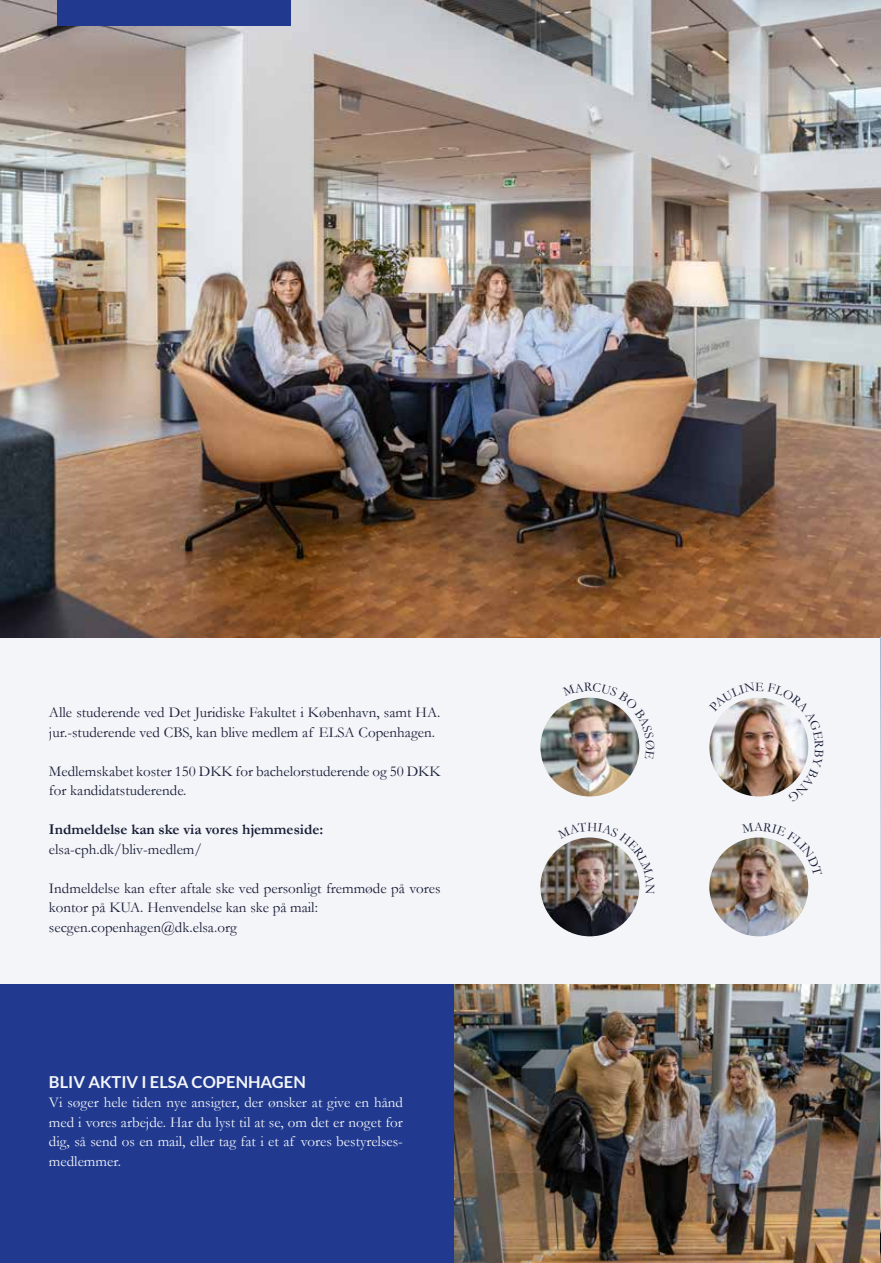
<style>
.page{position:relative;width:881px;height:1263px;background:#fff}
.page>*{position:absolute;margin:0;border:0;box-sizing:border-box;transform-origin:0 0}
.t1{font:700 16.5px "Lato";color:#f3f5f9}
.t2{font:15px/19.5px "Garamond";color:#181d36}
.t3{font:15px/19.5px "Garamond";color:#f3f5f9;text-align:justify}
.t4{font:700 15px "Garamond";color:#181d36}
</style>
<div class="page">
<div style="left:0;top:0;width:880px;height:1263px;background:#f3f5f9"></div>
<img style="left:0;top:0;width:880px;height:638px">
<hr style="left:880px;top:0;width:1px;height:638px;background:#213a8f">
<div style="left:0;top:984px;width:454px;height:279px;background:#213a8f"></div>
<img style="left:454px;top:984px;width:426px;height:279px">
<img style="left:540px;top:837px;width:99px;height:99px;border-radius:49px">
<img style="left:540px;top:698px;width:99px;height:98px;border-radius:49px">
<img style="left:709px;top:837px;width:99px;height:99px;border-radius:49px">
<div style="left:57px;top:0;width:233px;height:26px;background:#213a8f"></div>
<img style="left:880px;top:638px;width:1px;height:625px">
<img style="left:557px;top:837px;width:83px;height:56px">
<img style="left:562px;top:697px;width:78px;height:62px">
<svg style="left:741px;top:837px;width:66px;height:39px"></svg>
<img style="left:709px;top:698px;width:100px;height:99px">
<p class="t2" style="left:49px;top:702px;width:393px">Alle studerende ved Det Juridiske Fakultet i København, samt HA. jur.-studerende ved CBS, kan blive medlem af ELSA Copenhagen.</p>
<p class="t2" style="left:49px;top:761px;width:393px">Medlemskabet koster 150 DKK for bachelorstuderende og 50 DKK for kandidatstuderende.</p>
<p class="t4" style="left:49px;top:819px;width:276px">Indmeldelse kan ske via vores hjemmeside:</p>
<p class="t2" style="left:49px;top:839px;width:154px">elsa-cph.dk/bliv-medlem/</p>
<p class="t2" style="left:49px;top:878px;width:393px">Indmeldelse kan efter aftale ske ved personligt fremmøde på vores kontor på KUA. Henvendelse kan ske på mail: secgen.copenhagen@dk.elsa.org</p>
<p class="t1" style="left:49px;top:1072px;width:258px">BLIV AKTIV I ELSA COPENHAGEN</p>
<p class="t3" style="left:49px;top:1092px;width:355px">Vi søger hele tiden nye ansigter, der ønsker at give en hånd med i vores arbejde. Har du lyst til at se, om det er noget for dig, så send os en mail, eller tag fat i et af vores bestyrelses&shy;medlemmer.</p>
</div>
